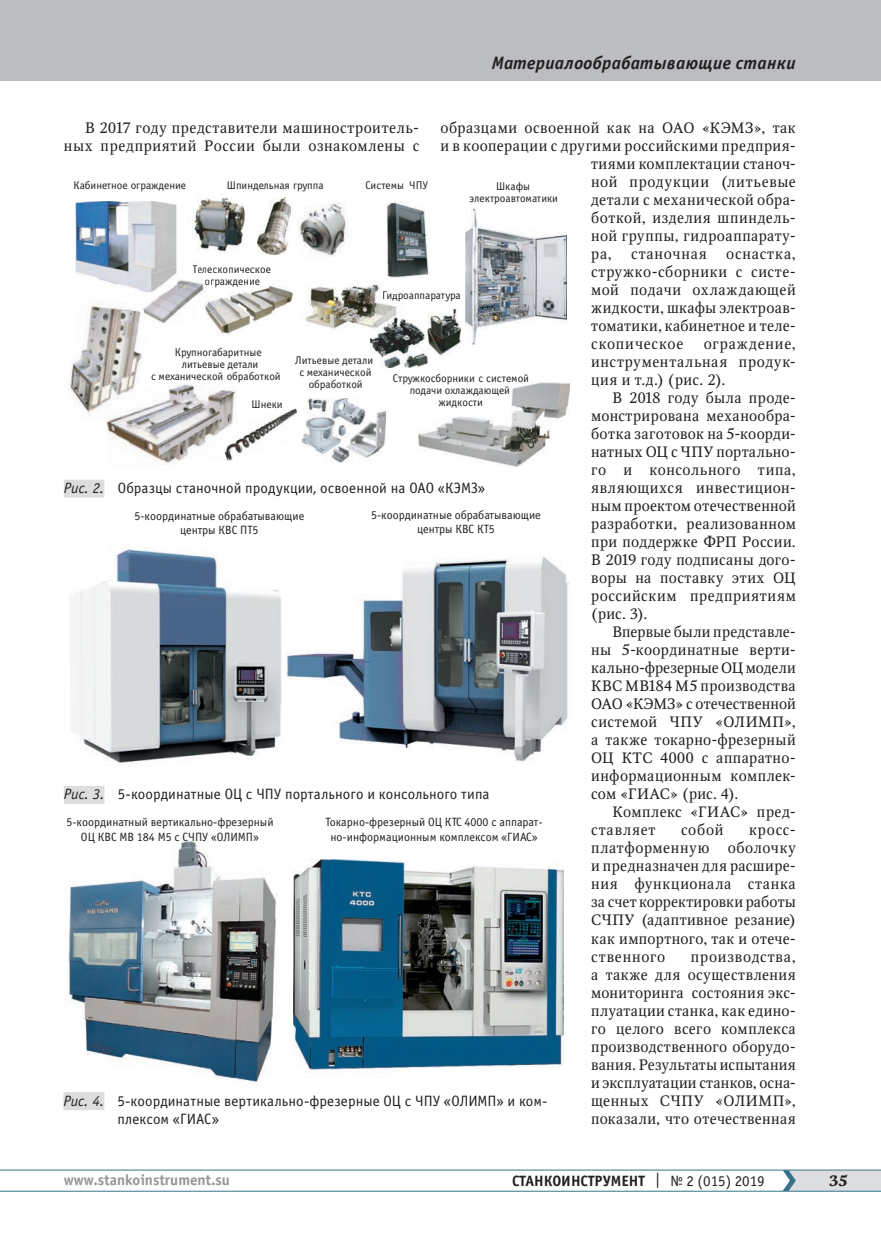
<style>
.page{position:relative;width:881px;height:1234px;background:#fff}
.page>*{position:absolute;margin:0;border:0;box-sizing:border-box;transform-origin:0 0}
.t1{font:italic 700 18px "Officina Sans C";letter-spacing:.015em;color:#231f20}
.t2{font:15px/18px "Octava";letter-spacing:.035em;color:#231f20;text-align:justify}
.t3{font:15px/18px "Officina Sans C";letter-spacing:.005em;color:#231f20}
.t4{font:700 15px "Officina Sans C";color:#231f20}
.t5{font:700 15px "Officina Sans C";color:#939598}
.t6{font:15px "Octava";letter-spacing:.06em;color:#231f20}
.t7{font:700 15px "Octava";color:#231f20}
.t8{font:12px/14.2px "Officina Sans C";color:#231f20;text-align:center}
.t9{font:11.25px/11.9px "Officina Sans C";color:#231f20;text-align:center}
.s1{font-style:italic}
.s2{font-weight:400}
</style>
<div class="page">
<hr style="left:0;top:1190px;width:880px;height:1px;background:#36738a">
<hr style="left:0;top:1169px;width:880px;height:1px;background:#36738a">
<svg style="left:782px;top:1169px;width:98px;height:21px;background:#cdd4d8"></svg>
<div style="left:0;top:0;width:880px;height:81px;background:#bcbdc0"></div>
<img style="left:465px;top:209px;width:101px;height:135px">
<img style="left:75px;top:201px;width:101px;height:84px">
<img style="left:302px;top:398px;width:84px;height:64px">
<img style="left:370px;top:308px;width:91px;height:60px">
<img style="left:418px;top:382px;width:151px;height:84px">
<img style="left:241px;top:408px;width:56px;height:45px">
<svg style="left:302px;top:428px;width:3px;height:10px"></svg>
<img style="left:386px;top:201px;width:43px;height:77px">
<img style="left:70px;top:305px;width:72px;height:108px">
<img style="left:106px;top:379px;width:130px;height:86px">
<img style="left:218px;top:425px;width:23px;height:35px">
<img style="left:103px;top:387px;width:36px;height:38px">
<img style="left:210px;top:285px;width:80px;height:50px">
<img style="left:126px;top:258px;width:69px;height:74px">
<img style="left:123px;top:266px;width:53px;height:26px">
<img style="left:130px;top:303px;width:21px;height:32px">
<img style="left:195px;top:282px;width:23px;height:35px">
<svg style="left:193px;top:265px;width:5px;height:8px"></svg>
<svg style="left:205px;top:282px;width:54px;height:5px"></svg>
<img style="left:290px;top:278px;width:107px;height:53px">
<img style="left:370px;top:308px;width:32px;height:31px">
<svg style="left:383px;top:291px;width:14px;height:11px"></svg>
<img style="left:386px;top:265px;width:16px;height:13px">
<img style="left:192px;top:197px;width:54px;height:56px">
<img style="left:258px;top:197px;width:32px;height:57px">
<img style="left:299px;top:202px;width:47px;height:55px">
<div style="left:64px;top:479px;width:40px;height:18px;background:#dcdddf"></div>
<img style="left:70px;top:549px;width:212px;height:214px">
<img style="left:285px;top:557px;width:284px;height:205px">
<div style="left:64px;top:785px;width:40px;height:18px;background:#dcdddf"></div>
<img style="left:68px;top:840px;width:209px;height:244px">
<img style="left:293px;top:859px;width:270px;height:214px">
<div style="left:63px;top:1091px;width:41px;height:18px;background:#dcdddf"></div>
<p class="t1" style="left:491px;top:53px;width:305px">Материалообрабатывающие станки</p>
<p class="t2" style="left:64px;top:119px;width:357px;text-align:right">В 2017 году представители машиностроитель&shy;ных предприятий России были ознакомлены с</p>
<p class="t2" style="left:440px;top:119px;width:357px">образцами освоенной как на ОАО «КЭМЗ», так</p>
<p class="t2" style="left:440px;top:137px;width:354px">и в кооперации с другими российскими предприя-</p>
<p class="t2" style="left:591px;top:155px;width:206px">тиями комплектации станоч-</p>
<p class="t2" style="left:591px;top:173px;width:206px">ной продукции (литьевые</p>
<p class="t2" style="left:591px;top:191px;width:206px">детали с механической обра-</p>
<p class="t2" style="left:591px;top:209px;width:206px">боткой, изделия шпиндель-</p>
<p class="t2" style="left:591px;top:227px;width:206px">ной группы, гидроаппарату-</p>
<p class="t2" style="left:591px;top:245px;width:22px">ра,</p>
<p class="t6" style="left:630px;top:244px;width:77px">станочная</p>
<p class="t9" style="left:73px;top:179px;width:114px">Кабинетное ограждение</p>
<p class="t9" style="left:365px;top:179px;width:64px">Системы ЧПУ</p>
<p class="t9" style="left:227px;top:179px;width:98px">Шпиндельная группа</p>
<p class="t9" style="left:469px;top:180px;width:90px;line-height:12.6px">Шкафы электроавтоматики</p>
<p class="t2" style="left:591px;top:245px;width:206px;text-indent:135px">оснастка, стружко-сборники с систе&shy;мой подачи охлаждающей жидкости, шкафы электроав&shy;томатики, кабинетное и теле&shy;скопическое</p>
<p class="t9" style="left:192px;top:263px;width:80px;line-height:12.6px">Телескопическое ограждение</p>
<p class="t9" style="left:382px;top:290px;width:80px">Гидроаппаратура</p>
<p class="t2" style="left:591px;top:335px;width:206px;text-indent:112px">ограждение, инструментальная продук&shy;ция и т.д.) (рис. 2).</p>
<p class="t2" style="left:591px;top:389px;width:206px;text-indent:21px">В 2018 году была проде&shy;монстрирована механообра&shy;ботка заготовок на 5-коорди&shy;натных ОЦ с ЧПУ портально&shy;го и консольного типа, являющихся инвестицион&shy;ным проектом отечественной разработки, реализованном при поддержке ФРП России.<br>В 2019 году подписаны дого&shy;воры на поставку этих ОЦ российским предприятиям (рис. 3).</p>
<p class="t2" style="left:591px;top:623px;width:206px;text-indent:21px">Впервые были представле&shy;ны 5-координатные верти&shy;кально-фрезерные ОЦ модели КВС МВ184 M5 производства ОАО «КЭМЗ» с отечественной системой ЧПУ «ОЛИМП», а также токарно-фрезерный ОЦ КТС 4000 с аппаратно&shy;информационным комплек&shy;сом «ГИАС» (рис. 4).</p>
<p class="t2" style="left:591px;top:803px;width:206px;text-indent:21px">Комплекс «ГИАС» пред&shy;ставляет</p>
<p class="t9" style="left:175px;top:347px;width:88px">Крупногабаритные</p>
<p class="t9" style="left:182px;top:358px;width:78px">литьевые детали</p>
<p class="t9" style="left:151px;top:370px;width:131px">с механической обработкой</p>
<p class="t9" style="left:295px;top:355px;width:79px">Литьевые детали с механической обработкой</p>
<p class="t9" style="left:392px;top:373px;width:138px">Стружкосборники с системой подачи охлаждающей жидкости</p>
<p class="t9" style="left:251px;top:399px;width:32px">Шнеки</p>
<p class="t3" style="left:64px;top:479px;width:422px"><span class="s1">Рис. 2.</span> Образцы станочной продукции, освоенной на ОАО «КЭМЗ»</p>
<p class="t8" style="left:134px;top:509px;width:171px">5-координатные обрабатывающие центры КВС ПТ5</p>
<p class="t8" style="left:371px;top:507px;width:171px">5-координатные обрабатывающие центры КВС КТ5</p>
<p class="t3" style="left:64px;top:785px;width:427px"><span class="s1">Рис. 3.</span> 5-координатные ОЦ с ЧПУ портального и консольного типа</p>
<p class="t8" style="left:66px;top:815px;width:209px">5-координатный вертикально-фрезерный<br>ОЦ КВС МВ 184 М5 с СЧПУ «ОЛИМП»</p>
<p class="t8" style="left:325px;top:815px;width:218px">Токарно-фрезерный ОЦ КТС 4000 с аппарат&shy;но-информационным комплексом «ГИАС»</p>
<p class="t2" style="left:680px;top:821px;width:44px">собой</p>
<p class="t2" style="left:591px;top:821px;width:206px;text-indent:158px">кросс&shy;платформенную оболочку и предназначен для расшире&shy;ния функционала станка за счет корректировки работы СЧПУ (адаптивное резание) как импортного, так и отече&shy;ственного</p>
<p class="t2" style="left:591px;top:947px;width:206px;text-indent:100px">производства, а также для осуществления мониторинга состояния экс&shy;плуатации станка, как едино&shy;го целого всего комплекса производственного оборудо&shy;вания. Результаты испытания и эксплуатации станков, осна&shy;щенных СЧПУ «ОЛИМП», показали, что отечественная</p>
<p class="t3" style="left:117px;top:1091px;width:431px;text-indent:-54px"><span class="s1">Рис. 4.</span> 5-координатные вертикально-фрезерные ОЦ с ЧПУ «ОЛИМП» и ком&shy;плексом «ГИАС»</p>
<p class="t5" style="left:64px;top:1171px;width:168px">www.stankoinstrument.su</p>
<p class="t4" style="left:512px;top:1171px;width:254px">СТАНКОИНСТРУМЕНТ <span class="s2">| № 2 (015) 2019</span></p>
<p class="t7" style="left:828px;top:1170px;width:20px">35</p>
</div>
